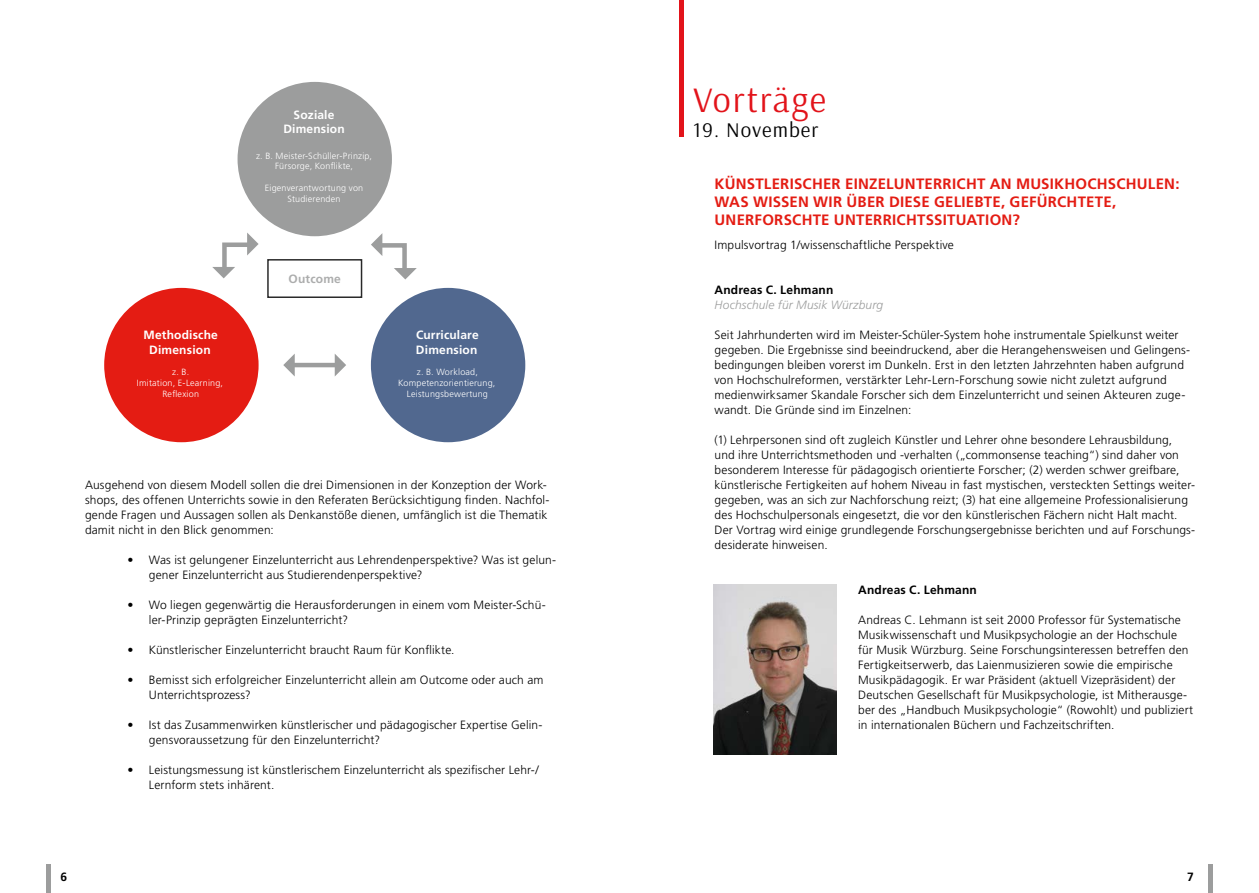
<style>
.page{position:relative;width:1259px;height:893px;background:#fff}
.page>*{position:absolute;margin:0;border:0;box-sizing:border-box;transform-origin:0 0}
.t1{font:36px "Arsenal";letter-spacing:.05em;color:#e2131a}
.t2{font:21px "Arsenal";letter-spacing:.05em;color:#000}
.t3{font:700 15px/18px "Frutiger LT Std";letter-spacing:.015em;color:#e41c13}
.t4{font:300 12px/15px "Frutiger LT Std";letter-spacing:.01em;color:#000}
.t5{font:700 12px/14.4px "Frutiger LT Std";letter-spacing:.015em;color:#fff;text-align:center}
.t6{font:700 12px "Frutiger LT Std";letter-spacing:.015em;color:#000}
.t7{font:italic 300 12px "Frutiger LT Std";letter-spacing:.01em;color:#9c9d9d}
.t8{font:700 12px "Frutiger LT Std";letter-spacing:.015em;color:#9c9d9d}
.t9{font:300 9px/10.8px "Frutiger LT Std";letter-spacing:.02em;color:#fff;text-align:center}
</style>
<div class="page">
<hr style="left:1208px;top:864px;width:4px;height:29px;background:#9c9d9d">
<hr style="left:47px;top:864px;width:4px;height:29px;background:#9c9d9d">
<div style="left:237px;top:82px;width:155px;height:154px;background:#9c9d9d;border-radius:50%"></div>
<div style="left:104px;top:288px;width:155px;height:154px;background:#e41c13;border-radius:50%"></div>
<div style="left:371px;top:288px;width:154px;height:154px;background:#51688f;border-radius:50%"></div>
<div style="left:267px;top:259px;width:95px;height:39px;border:2px solid #000"></div>
<svg style="left:212px;top:233px;width:47px;height:45px"></svg>
<svg style="left:371px;top:233px;width:46px;height:46px"></svg>
<svg style="left:283px;top:354px;width:12px;height:22px"></svg>
<svg style="left:335px;top:354px;width:11px;height:22px"></svg>
<hr style="left:291px;top:363px;width:46px;height:4px;background:#9c9d9d">
<img style="left:714px;top:584px;width:123px;height:170px">
<hr style="left:679px;top:0;width:4px;height:137px;background:#e2131a">
<p class="t5" style="left:283px;top:108px;width:63px">Soziale<br>Dimension</p>
<p class="t9" style="left:256px;top:150px;width:117px">z. B. Meister-Schüller-Prinzip,<br>Fürsorge, Konflikte,</p>
<p class="t9" style="left:265px;top:183px;width:100px">Eigenverantwortung von<br>Studierenden</p>
<p class="t5" style="left:143px;top:328px;width:76px">Methodische<br>Dimension</p>
<p class="t9" style="left:137px;top:367px;width:88px">z. B.<br>Imitation, E-Learning,<br>Reflexion</p>
<p class="t8" style="left:289px;top:272px;width:54px">Outcome</p>
<p class="t5" style="left:416px;top:328px;width:64px;text-align:left">Curriculare<br>Dimension</p>
<p class="t9" style="left:398px;top:367px;width:99px">z. B. Workload,<br>Kompetenzorientierung,<br>Leistungsbewertung</p>
<p class="t4" style="left:85px;top:478px;width:466px">Ausgehend von diesem Modell sollen die drei Dimensionen in der Konzeption der Work&shy;shops, des offenen Unterrichts sowie in den Referaten Berücksichtigung finden. Nachfol&shy;gende Fragen und Aussagen sollen als Denkanstöße dienen, umfänglich ist die Thematik damit nicht in den Blick genommen:</p>
<p class="t4" style="left:149px;top:553px;width:409px;text-indent:-21px">• Was ist gelungener Einzelunterricht aus Lehrendenperspektive? Was ist gelun&shy;gener Einzelunterricht aus Studierendenperspektive?</p>
<p class="t4" style="left:149px;top:598px;width:398px;text-indent:-21px">• Wo liegen gegenwärtig die Herausforderungen in einem vom Meister-Schü&shy;ler-Prinzip geprägten Einzelunterricht?</p>
<p class="t4" style="left:128px;top:643px;width:328px">• Künstlerischer Einzelunterricht braucht Raum für Konflikte.</p>
<p class="t4" style="left:149px;top:673px;width:396px;text-indent:-21px">• Bemisst sich erfolgreicher Einzelunterricht allein am Outcome oder auch am<br>Unterrichtsprozess?</p>
<p class="t4" style="left:149px;top:718px;width:395px;text-indent:-21px">• Ist das Zusammenwirken künstlerischer und pädagogischer Expertise Gelin&shy;gensvoraussetzung für den Einzelunterricht?</p>
<p class="t4" style="left:149px;top:763px;width:391px;text-indent:-21px">• Leistungsmessung ist künstlerischem Einzelunterricht als spezifischer Lehr-/<br>Lernform stets inhärent.</p>
<h1 class="t1" style="left:693px;top:78px;width:134px">Vorträge</h1>
<h2 class="t2" style="left:693px;top:117px;width:127px">19. November</h2>
<p class="t3" style="left:714px;top:175px;width:466px">KÜNSTLERISCHER EINZELUNTERRICHT AN MUSIKHOCHSCHULEN:<br>WAS WISSEN WIR ÜBER DIESE GELIEBTE, GEFÜRCHTETE,<br>UNERFORSCHTE UNTERRICHTSSITUATION?</p>
<p class="t4" style="left:714px;top:238px;width:241px">Impulsvortrag 1/wissenschaftliche Perspektive</p>
<p class="t6" style="left:714px;top:283px;width:120px">Andreas C. Lehmann</p>
<p class="t7" style="left:714px;top:298px;width:170px">Hochschule für Musik Würzburg</p>
<p class="t4" style="left:714px;top:328px;width:477px">Seit Jahrhunderten wird im Meister-Schüler-System hohe instrumentale Spielkunst weiter gegeben. Die Ergebnisse sind beeindruckend, aber die Herangehensweisen und Gelingens&shy;bedingungen bleiben vorerst im Dunkeln. Erst in den letzten Jahrzehnten haben aufgrund von Hochschulreformen, verstärkter Lehr-Lern-Forschung sowie nicht zuletzt aufgrund medienwirksamer Skandale Forscher sich dem Einzelunterricht und seinen Akteuren zuge&shy;wandt. Die Gründe sind im Einzelnen:</p>
<p class="t4" style="left:714px;top:433px;width:482px">(1) Lehrpersonen sind oft zugleich Künstler und Lehrer ohne besondere Lehrausbildung, und ihre Unterrichtsmethoden und -verhalten („commonsense teaching“) sind daher von besonderem Interesse für pädagogisch orientierte Forscher; (2) werden schwer greifbare, künstlerische Fertigkeiten auf hohem Niveau in fast mystischen, versteckten Settings weiter&shy;gegeben, was an sich zur Nachforschung reizt; (3) hat eine allgemeine Professionalisierung des Hochschulpersonals eingesetzt, die vor den künstlerischen Fächern nicht Halt macht.<br>Der Vortrag wird einige grundlegende Forschungsergebnisse berichten und auf Forschungs&shy;desiderate hinweisen.</p>
<p class="t6" style="left:858px;top:583px;width:120px">Andreas C. Lehmann</p>
<p class="t4" style="left:858px;top:613px;width:337px">Andreas C. Lehmann ist seit 2000 Professor für Systematische Musikwissenschaft und Musikpsychologie an der Hochschule für Musik Würzburg. Seine Forschungsinteressen betreffen den Fertigkeitserwerb, das Laienmusizieren sowie die empirische Musikpädagogik. Er war Präsident (aktuell Vizepräsident) der Deutschen Gesellschaft für Musikpsychologie, ist Mitherausge&shy;ber des „Handbuch Musikpsychologie“ (Rowohlt) und publiziert in internationalen Büchern und Fachzeitschriften.</p>
<p class="t6" style="left:61px;top:870px;width:8px">6</p>
<p class="t6" style="left:1187px;top:870px;width:8px">7</p>
</div>
